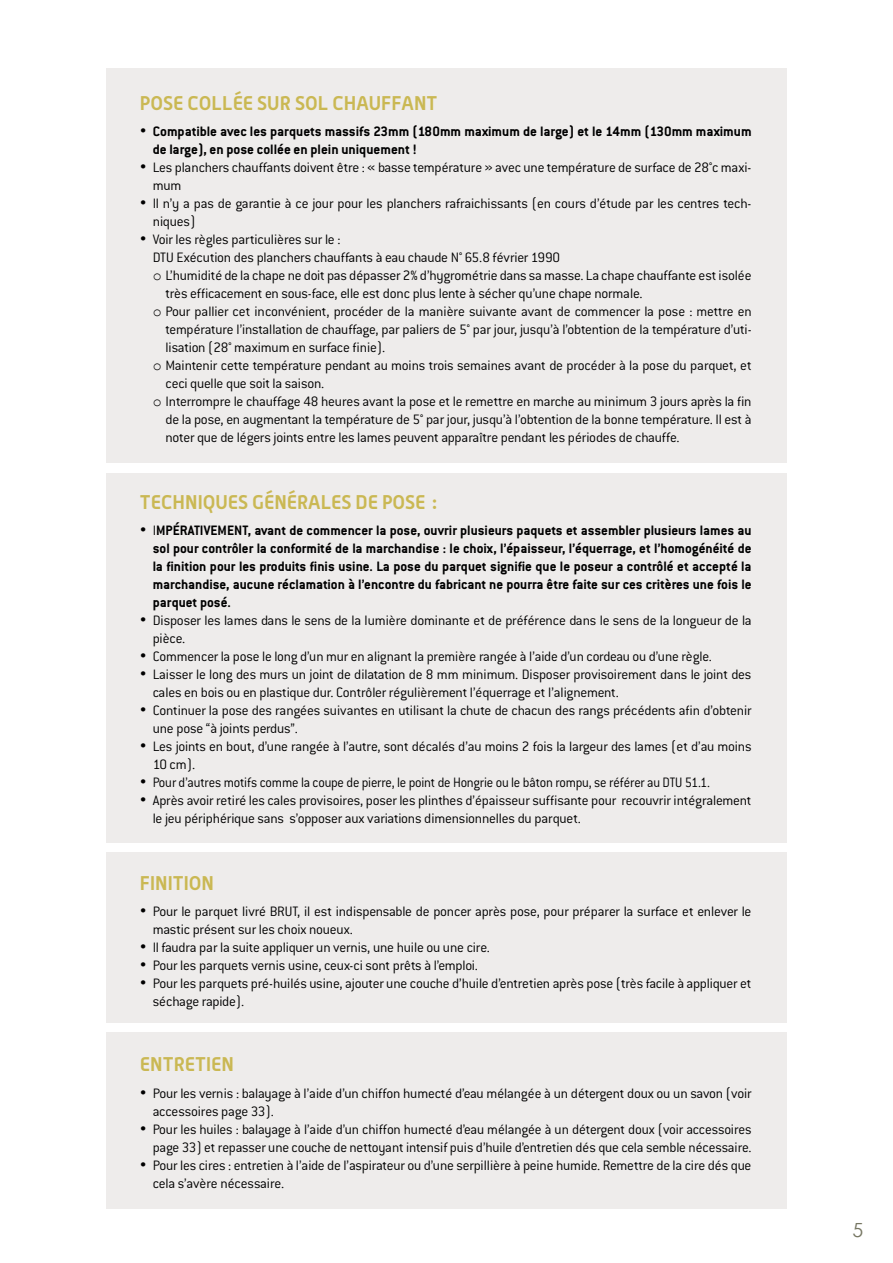
<style>
.page{position:relative;width:893px;height:1263px;background:#fff}
.page>*{position:absolute;margin:0;border:0;box-sizing:border-box;transform-origin:0 0}
.t1{font:700 19.5px "Alwyn OT";color:#cab853}
.t2{font:19.5px "Century Gothic";color:#767662}
.t3{font:300 15px/18px "Conduit ITC";letter-spacing:-.015em;color:#000}
.t4{font:700 15px/18px "Conduit ITC";color:#000}
.t5{font:300 15px "Conduit ITC";letter-spacing:-.015em;color:#000;scale:.94 1}
.s1{font-family:"Courier New";font-weight:400}
.s2{font-weight:300}
</style>
<div class="page">
<div style="left:106px;top:68px;width:681px;height:394px;background:#eeeceb"></div>
<div style="left:106px;top:473px;width:681px;height:370px;background:#eeeceb"></div>
<div style="left:106px;top:853px;width:681px;height:170px;background:#eeeceb"></div>
<div style="left:106px;top:1033px;width:681px;height:176px;background:#eeeceb"></div>
<h1 class="t1" style="left:140px;top:90px;width:22px">POSE</h1>
<h1 class="t1" style="left:187px;top:90px;width:12px">COLLÉE</h1>
<h1 class="t1" style="left:257px;top:90px;width:12px">SUR</h1>
<h1 class="t1" style="left:295px;top:90px;width:12px">SOL</h1>
<h1 class="t1" style="left:332px;top:90px;width:13px">CHAU</h1>
<h1 class="t1" style="left:381px;top:90px;width:33px">FFANT</h1>
<p class="t4" style="left:153px;top:122px;width:600px;text-indent:-13px">• Compatible avec les parquets massifs 23mm (180mm maximum de large) et le 14mm (130mm maximum de large), en pose collée en plein uniquement !</p>
<p class="t3" style="left:153px;top:158px;width:600px;text-indent:-13px">• Les planchers chauffants doivent être : « basse température » avec une température de surface de 28°c maxi&shy;mum</p>
<p class="t3" style="left:153px;top:194px;width:600px;text-indent:-13px">• Il n’y a pas de garantie à ce jour pour les planchers rafraichissants (en cours d’étude par les centres tech&shy;niques)</p>
<p class="t3" style="left:140px;top:230px;width:202px">• Voir les règles particulières sur le :</p>
<p class="t3" style="left:153px;top:248px;width:409px">DTU Exécution des planchers chauffants à eau chaude N° 65.8 février 1990</p>
<p class="t3" style="left:153px;top:266px;width:600px"><span class="s1">o</span> L’humidité de la chape ne doit pas dépasser 2% d’hygrométrie dans sa masse. La chape chauffante est isolée</p>
<p class="t3" style="left:165px;top:284px;width:479px">très efficacement en sous-face, elle est donc plus lente à sécher qu’une chape normale.</p>
<p class="t3" style="left:153px;top:302px;width:600px"><span class="s1">o</span> Pour pallier cet inconvénient, procéder de la manière suivante avant de commencer la pose : mettre en</p>
<p class="t3" style="left:165px;top:320px;width:588px">température l’installation de chauffage, par paliers de 5° par jour, jusqu’à l’obtention de la température d’uti-</p>
<p class="t3" style="left:165px;top:338px;width:221px">lisation (28° maximum en surface finie).</p>
<p class="t3" style="left:153px;top:356px;width:600px"><span class="s1">o</span> Maintenir cette température pendant au moins trois semaines avant de procéder à la pose du parquet, et</p>
<p class="t3" style="left:165px;top:374px;width:160px">ceci quelle que soit la saison.</p>
<p class="t3" style="left:153px;top:392px;width:600px"><span class="s1">o</span> Interrompre le chauffage 48 heures avant la pose et le remettre en marche au minimum 3 jours après la fin</p>
<p class="t3" style="left:165px;top:410px;width:588px">de la pose, en augmentant la température de 5° par jour, jusqu’à l’obtention de la bonne température. Il est à</p>
<p class="t3" style="left:165px;top:428px;width:516px">noter que de légers joints entre les lames peuvent apparaître pendant les périodes de chauffe.</p>
<h1 class="t1" style="left:140px;top:490px;width:12px">TECHNIQUES</h1>
<h1 class="t1" style="left:252px;top:490px;width:12px">GÉNÉRALES</h1>
<h1 class="t1" style="left:356px;top:490px;width:49px">DE POSE</h1>
<h1 class="t1" style="left:432px;top:490px;width:7px">:</h1>
<p class="t4" style="left:153px;top:521px;width:600px;text-align:justify;text-indent:-13px">• <span class="s2">I</span>MPÉRATIVEMENT, avant de commencer la pose, ouvrir plusieurs paquets et assembler plusieurs lames au sol pour contrôler la conformité de la marchandise : le choix, l’épaisseur, l’équerrage, et l’homogénéité de la finition pour les produits finis usine. La pose du parquet signifie que le poseur a contrôlé et accepté la marchandise, aucune réclamation à l’encontre du fabricant ne pourra être faite sur ces critères une fois le parquet posé.</p>
<p class="t3" style="left:153px;top:611px;width:600px;text-indent:-13px">• Disposer les lames dans le sens de la lumière dominante et de préférence dans le sens de la longueur de la pièce.</p>
<p class="t3" style="left:140px;top:647px;width:573px">• Commencer la pose le long d’un mur en alignant la première rangée à l’aide d’un cordeau ou d’une règle.</p>
<p class="t3" style="left:153px;top:665px;width:600px;text-indent:-13px">• Laisser le long des murs un joint de dilatation de 8 mm minimum. Disposer provisoirement dans le joint des cales en bois ou en plastique dur. Contrôler régulièrement l’équerrage et l’alignement.</p>
<p class="t3" style="left:153px;top:701px;width:600px;text-indent:-13px">• Continuer la pose des rangées suivantes en utilisant la chute de chacun des rangs précédents afin d’obtenir une pose “à joints perdus”.</p>
<p class="t3" style="left:153px;top:737px;width:600px;text-indent:-13px">• Les joints en bout, d’une rangée à l’autre, sont décalés d’au moins 2 fois la largeur des lames (et d’au moins<br>10 cm).</p>
<p class="t5" style="left:140px;top:774px;width:608px">• Pour d’autres motifs comme la coupe de pierre, le point de Hongrie ou le bâton rompu, se référer au DTU 51.1.</p>
<p class="t3" style="left:153px;top:791px;width:600px;text-indent:-13px">• Après avoir retiré les cales provisoires, poser les plinthes d’épaisseur suffisante pour recouvrir intégralement le jeu périphérique sans s’opposer aux variations dimensionnelles du parquet.</p>
<h1 class="t1" style="left:140px;top:871px;width:20px">FINITION</h1>
<p class="t3" style="left:153px;top:903px;width:600px;text-indent:-13px">• Pour le parquet livré BRUT, il est indispensable de poncer après pose, pour préparer la surface et enlever le mastic présent sur les choix noueux.</p>
<p class="t3" style="left:140px;top:939px;width:352px">• Il faudra par la suite appliquer un vernis, une huile ou une cire.</p>
<p class="t3" style="left:140px;top:957px;width:339px">• Pour les parquets vernis usine, ceux-ci sont prêts à l’emploi.</p>
<p class="t3" style="left:153px;top:975px;width:600px;text-indent:-13px">• Pour les parquets pré-huilés usine, ajouter une couche d’huile d’entretien après pose (très facile à appliquer et séchage rapide).</p>
<h1 class="t1" style="left:140px;top:1052px;width:12px">ENTRETIEN</h1>
<p class="t3" style="left:153px;top:1084px;width:600px;text-indent:-13px">• Pour les vernis : balayage à l’aide d’un chiffon humecté d’eau mélangée à un détergent doux ou un savon (voir accessoires page 33).</p>
<p class="t3" style="left:140px;top:1120px;width:613px;text-align:right">• Pour les huiles : balayage à l’aide d’un chiffon humecté d’eau mélangée à un détergent doux (voir accessoires page 33) et repasser une couche de nettoyant intensif puis d’huile d’entretien dés que cela semble nécessaire.</p>
<p class="t3" style="left:153px;top:1156px;width:600px;text-indent:-13px">• Pour les cires : entretien à l’aide de l’aspirateur ou d’une serpillière à peine humide. Remettre de la cire dés que cela s’avère nécessaire.</p>
<h1 class="t2" style="left:852px;top:1218px;width:12px">5</h1>
</div>
